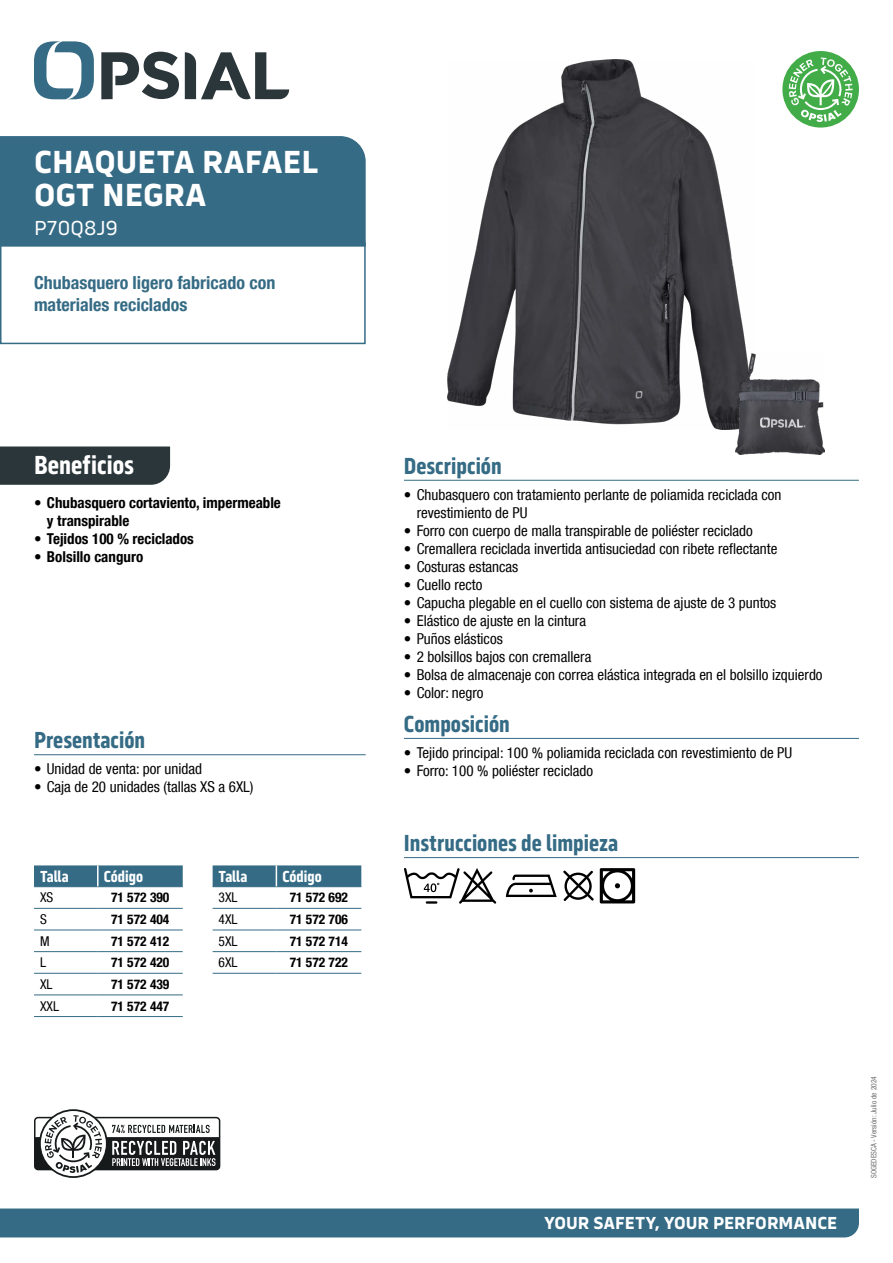
<style>
.page{position:relative;width:893px;height:1263px;background:#fff}
.page>*{position:absolute;margin:0;border:0;box-sizing:border-box;transform-origin:0 0}
.t1{font:700 33px/33px "Serca";color:#fff}
.t2{font:700 27px "Serca Condensed";color:#fff}
.t3{font:700 24px "Serca Condensed";color:#356b85}
.t4{font:21px "Serca";color:#fff}
.t5{font:700 condensed 18px/21.6px "Helvetica Neue LT Com";color:#356b85}
.t6{font:700 18px "Serca";color:#fff}
.t7{font:700 16.5px "Serca Condensed";color:#fff}
.t8{font:condensed 15px/18px "Helvetica Neue LT Com";color:#000}
.t9{font:700 condensed 15px/18px "Helvetica Neue LT Com";color:#000}
.t10{font:700 condensed 13.5px "Helvetica Neue LT Com";color:#000}
.t11{font:condensed 13.5px "Helvetica Neue LT Com";color:#000}
.t12{font:condensed 7.5px "Helvetica Neue LT Com";color:#6d6e71}
</style>
<div class="page">
<svg style="left:34px;top:41px;width:60px;height:58px"></svg>
<svg style="left:185px;top:52px;width:104px;height:48px"></svg>
<svg style="left:101px;top:52px;width:78px;height:47px"></svg>
<div style="left:0;top:1208px;width:859px;height:29px;background:#356b85"></div>
<hr style="left:34px;top:754px;width:332px;height:1px;background:#356b85">
<div style="left:34px;top:865px;width:149px;height:21px;background:#356b85"></div>
<hr style="left:34px;top:886px;width:64px;height:1px;background:#356b85">
<hr style="left:98px;top:886px;width:85px;height:1px;background:#356b85">
<hr style="left:34px;top:908px;width:64px;height:1px;background:#356b85">
<hr style="left:98px;top:908px;width:85px;height:1px;background:#356b85">
<hr style="left:34px;top:930px;width:64px;height:1px;background:#356b85">
<hr style="left:98px;top:930px;width:85px;height:1px;background:#356b85">
<hr style="left:34px;top:951px;width:64px;height:1px;background:#356b85">
<hr style="left:98px;top:951px;width:85px;height:1px;background:#356b85">
<hr style="left:34px;top:973px;width:64px;height:1px;background:#356b85">
<hr style="left:98px;top:973px;width:85px;height:1px;background:#356b85">
<hr style="left:34px;top:994px;width:64px;height:1px;background:#356b85">
<hr style="left:98px;top:994px;width:85px;height:1px;background:#356b85">
<hr style="left:34px;top:1016px;width:64px;height:1px;background:#356b85">
<hr style="left:98px;top:1016px;width:85px;height:1px;background:#356b85">
<hr style="left:97px;top:865px;width:2px;height:21px;background:#fff">
<hr style="left:213px;top:908px;width:63px;height:1px;background:#356b85">
<hr style="left:276px;top:908px;width:85px;height:1px;background:#356b85">
<svg style="left:213px;top:865px;width:148px;height:22px;background:#3b6f88"></svg>
<hr style="left:213px;top:930px;width:63px;height:1px;background:#356b85">
<hr style="left:276px;top:930px;width:85px;height:1px;background:#356b85">
<hr style="left:213px;top:951px;width:63px;height:1px;background:#356b85">
<hr style="left:276px;top:951px;width:85px;height:1px;background:#356b85">
<hr style="left:213px;top:973px;width:63px;height:1px;background:#356b85">
<hr style="left:276px;top:973px;width:85px;height:1px;background:#356b85">
<hr style="left:404px;top:480px;width:455px;height:1px;background:#356b85">
<hr style="left:404px;top:738px;width:455px;height:1px;background:#356b85">
<div style="left:0;top:446px;width:170px;height:39px;background:#2b363a"></div>
<div style="left:0;top:242px;width:366px;height:102px;border:2px solid #356b85"></div>
<div style="left:0;top:136px;width:366px;height:111px;background:#356b85"></div>
<hr style="left:404px;top:857px;width:455px;height:1px;background:#356b85">
<img style="left:447px;top:59px;width:300px;height:370px">
<div style="left:782px;top:51px;width:77px;height:77px;background:#42ac48;border-radius:50%"></div>
<svg style="left:789px;top:57px;width:64px;height:65px"></svg>
<img style="left:736px;top:353px;width:89px;height:102px">
<svg style="left:404px;top:868px;width:92px;height:36px"></svg>
<svg style="left:563px;top:870px;width:31px;height:31px"></svg>
<svg style="left:600px;top:868px;width:35px;height:35px"></svg>
<svg style="left:506px;top:874px;width:51px;height:23px"></svg>
<svg style="left:34px;top:1109px;width:187px;height:69px"></svg>
<h1 class="t1" style="left:34px;top:145px;width:286px">CHAQUETA RAFAEL<br>OGT NEGRA</h1>
<h3 class="t4" style="left:34px;top:216px;width:86px">P70Q8J9</h3>
<p class="t5" style="left:34px;top:272px;width:243px">Chubasquero ligero fabricado con materiales reciclados</p>
<h2 class="t2" style="left:34px;top:449px;width:101px">Beneficios</h2>
<p class="t9" style="left:47px;top:494px;width:235px;text-indent:-13px">• Chubasquero cortaviento, impermeable y transpirable</p>
<p class="t9" style="left:34px;top:530px;width:161px">• Tejidos 100 % reciclados</p>
<p class="t9" style="left:34px;top:548px;width:111px">• Bolsillo canguro</p>
<h3 class="t3" style="left:34px;top:726px;width:113px">Presentación</h3>
<p class="t8" style="left:34px;top:760px;width:169px">• Unidad de venta: por unidad</p>
<p class="t8" style="left:34px;top:778px;width:221px">• Caja de 20 unidades (tallas XS a 6XL)</p>
<p class="t7" style="left:40px;top:867px;width:30px">Talla</p>
<p class="t7" style="left:104px;top:867px;width:41px">Código</p>
<p class="t11" style="left:40px;top:890px;width:15px">XS</p>
<p class="t10" style="left:111px;top:889px;width:60px">71 572 390</p>
<p class="t11" style="left:40px;top:911px;width:8px">S</p>
<p class="t10" style="left:111px;top:911px;width:60px">71 572 404</p>
<p class="t11" style="left:40px;top:933px;width:11px">M</p>
<p class="t10" style="left:111px;top:933px;width:60px">71 572 412</p>
<p class="t11" style="left:40px;top:954px;width:7px">L</p>
<p class="t10" style="left:111px;top:954px;width:60px">71 572 420</p>
<p class="t11" style="left:40px;top:976px;width:14px">XL</p>
<p class="t10" style="left:111px;top:976px;width:60px">71 572 439</p>
<p class="t11" style="left:40px;top:998px;width:20px">XXL</p>
<p class="t10" style="left:111px;top:998px;width:60px">71 572 447</p>
<p class="t7" style="left:219px;top:867px;width:30px">Talla</p>
<p class="t7" style="left:282px;top:867px;width:41px">Código</p>
<p class="t11" style="left:219px;top:890px;width:20px">3XL</p>
<p class="t10" style="left:290px;top:889px;width:60px">71 572 692</p>
<p class="t11" style="left:219px;top:911px;width:20px">4XL</p>
<p class="t10" style="left:290px;top:911px;width:60px">71 572 706</p>
<p class="t11" style="left:219px;top:933px;width:20px">5XL</p>
<p class="t10" style="left:290px;top:933px;width:60px">71 572 714</p>
<p class="t11" style="left:219px;top:954px;width:20px">6XL</p>
<p class="t10" style="left:290px;top:954px;width:60px">71 572 722</p>
<h3 class="t3" style="left:404px;top:452px;width:99px">Descripción</h3>
<p class="t8" style="left:417px;top:485px;width:366px;text-indent:-13px">• Chubasquero con tratamiento perlante de poliamida reciclada con revestimiento de PU</p>
<p class="t8" style="left:404px;top:521px;width:350px">• Forro con cuerpo de malla transpirable de poliéster reciclado</p>
<p class="t8" style="left:404px;top:539px;width:375px">• Cremallera reciclada invertida antisuciedad con ribete reflectante</p>
<p class="t8" style="left:404px;top:557px;width:116px">• Costuras estancas</p>
<p class="t8" style="left:404px;top:575px;width:80px">• Cuello recto</p>
<p class="t8" style="left:404px;top:593px;width:374px">• Capucha plegable en el cuello con sistema de ajuste de 3 puntos</p>
<p class="t8" style="left:404px;top:611px;width:184px">• Elástico de ajuste en la cintura</p>
<p class="t8" style="left:404px;top:629px;width:100px">• Puños elásticos</p>
<p class="t8" style="left:404px;top:647px;width:189px">• 2 bolsillos bajos con cremallera</p>
<p class="t8" style="left:404px;top:665px;width:420px">• Bolsa de almacenaje con correa elástica integrada en el bolsillo izquierdo</p>
<p class="t8" style="left:404px;top:683px;width:81px">• Color: negro</p>
<h3 class="t3" style="left:404px;top:710px;width:107px">Composición</h3>
<p class="t8" style="left:404px;top:743px;width:390px">• Tejido principal: 100 % poliamida reciclada con revestimiento de PU</p>
<p class="t8" style="left:404px;top:761px;width:191px">• Forro: 100 % poliéster reciclado</p>
<h3 class="t3" style="left:404px;top:829px;width:216px">Instrucciones de limpieza</h3>
<p class="t6" style="left:544px;top:1212px;width:295px">YOUR SAFETY, YOUR PERFORMANCE</p>
<p class="t12" style="left:869px;top:1178px;width:103px;rotate:-90deg">SOGEDESCA - Versión: Julio de 2024</p>
</div>
